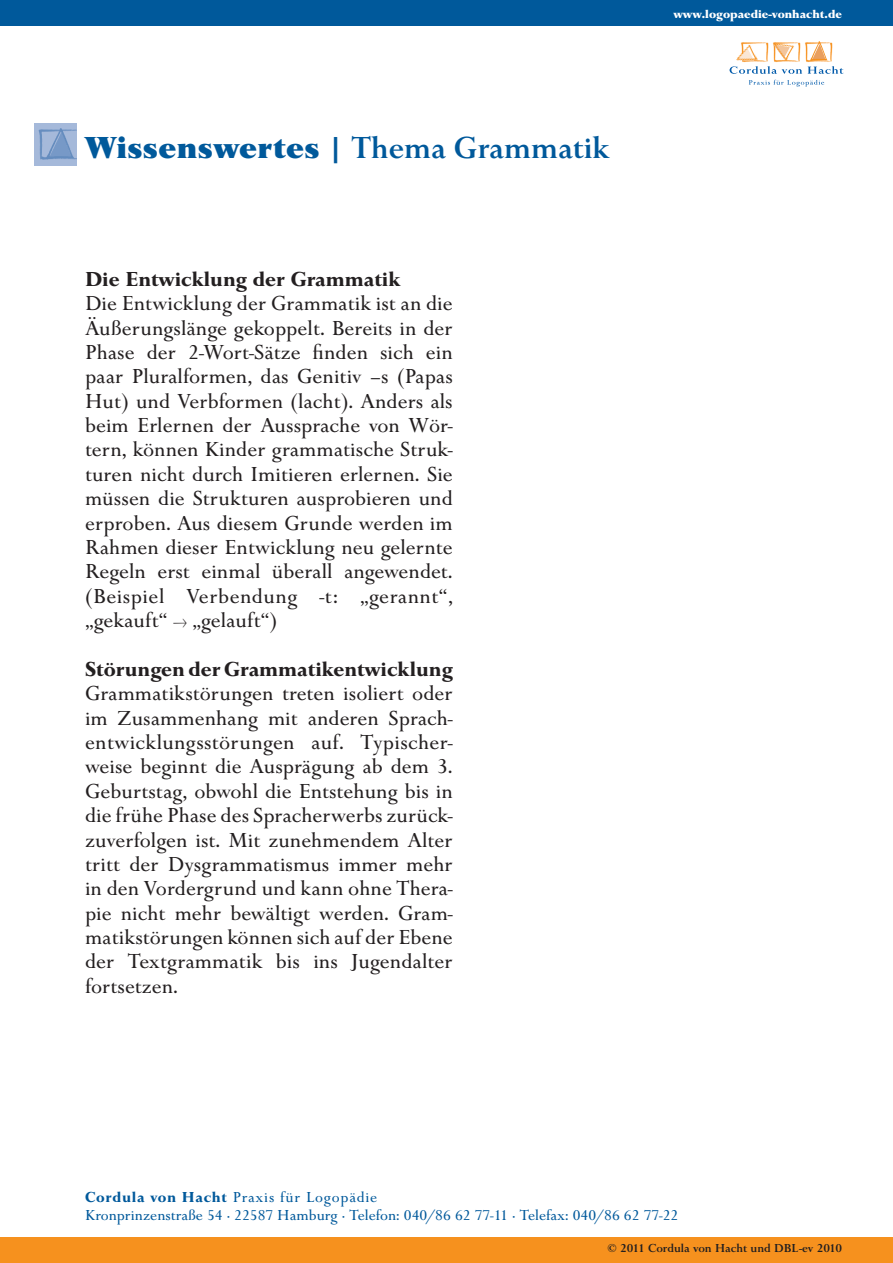
<style>
.page{position:relative;width:893px;height:1263px;background:#fff}
.page>*{position:absolute;margin:0;border:0;box-sizing:border-box;transform-origin:0 0}
.t1{font:500 31.5px "Pertus T";color:#00599b}
.t2{font:21px/24.3px "Pertus T";color:#231f20;text-align:justify}
.t3{font:700 21px "Pertus T";color:#231f20}
.t4{font:15px/18px "Pertus T";color:#00599b}
.t5{font:500 12px "Pertus T";color:#231f20}
.t6{font:800 12px "Pertus T";color:#fff}
.s1{font-weight:900}
.s2{font-weight:700}
</style>
<div class="page">
<svg style="left:749px;top:80px;width:75px;height:7px"></svg>
<img style="left:805px;top:42px;width:28px;height:2px">
<img style="left:808px;top:41px;width:21px;height:3px">
<img style="left:773px;top:42px;width:22px;height:2px">
<img style="left:741px;top:42px;width:28px;height:2px">
<svg style="left:730px;top:44px;width:114px;height:30px"></svg>
<img style="left:730px;top:43px;width:29px;height:28px">
<div style="left:0;top:1237px;width:893px;height:26px;background:#f6911e"></div>
<div style="left:0;top:0;width:463px;height:26px;background:#00599b"></div>
<div style="left:463px;top:0;width:430px;height:26px;background:#00599b"></div>
<img style="left:34px;top:123px;width:43px;height:43px">
<h1 class="t1" style="left:85px;top:129px;width:527px"><span class="s1">Wissenswertes</span> | Thema Grammatik</h1>
<p class="t3" style="left:85px;top:266px;width:317px">Die Entwicklung der Grammatik</p>
<p class="t2" style="left:85px;top:291px;width:369px">Die Entwicklung der Grammatik ist an die Äußerungslänge gekoppelt. Bereits in der Phase der 2-Wort-Sätze finden sich ein paar Pluralformen, das Genitiv –s (Papas Hut) und Verbformen (lacht). Anders als beim Erlernen der Aussprache von Wör&shy;tern, können Kinder grammatische Struk&shy;turen nicht durch Imitieren erlernen. Sie müssen die Strukturen ausprobieren und erproben. Aus diesem Grunde werden im Rahmen dieser Entwicklung neu gelernte Regeln erst einmal überall angewendet. (Beispiel Verbendung -t: „gerannt“, „gekauft“ „gelauft“)</p>
<p class="t3" style="left:85px;top:656px;width:369px">Störungen der Grammatikentwicklung</p>
<p class="t2" style="left:85px;top:681px;width:369px">Grammatikstörungen treten isoliert oder im Zusammenhang mit anderen Sprach&shy;entwicklungsstörungen auf. Typischer&shy;weise beginnt die Ausprägung ab dem 3.<br>Geburtstag, obwohl die Entstehung bis in die frühe Phase des Spracherwerbs zurück&shy;zuverfolgen ist. Mit zunehmendem Alter tritt der Dysgrammatismus immer mehr in den Vordergrund und kann ohne Thera&shy;pie nicht mehr bewältigt werden. Gram&shy;matikstörungen können sich auf der Ebene der Textgrammatik bis ins Jugendalter fortsetzen.</p>
<p class="t6" style="left:673px;top:6px;width:170px">www.logopaedie-vonhacht.de</p>
<p class="t4" style="left:85px;top:1188px;width:595px"><span class="s2">Cordula von Hacht</span> Praxis für Logopädie<br>Kronprinzenstraße 54 · 22587 Hamburg · Telefon: 040/86 62 77-11 · Telefax: 040/86 62 77-22</p>
<p class="t5" style="left:607px;top:1241px;width:236px">© 2011 Cordula von Hacht und DBL-ev 2010</p>
</div>
